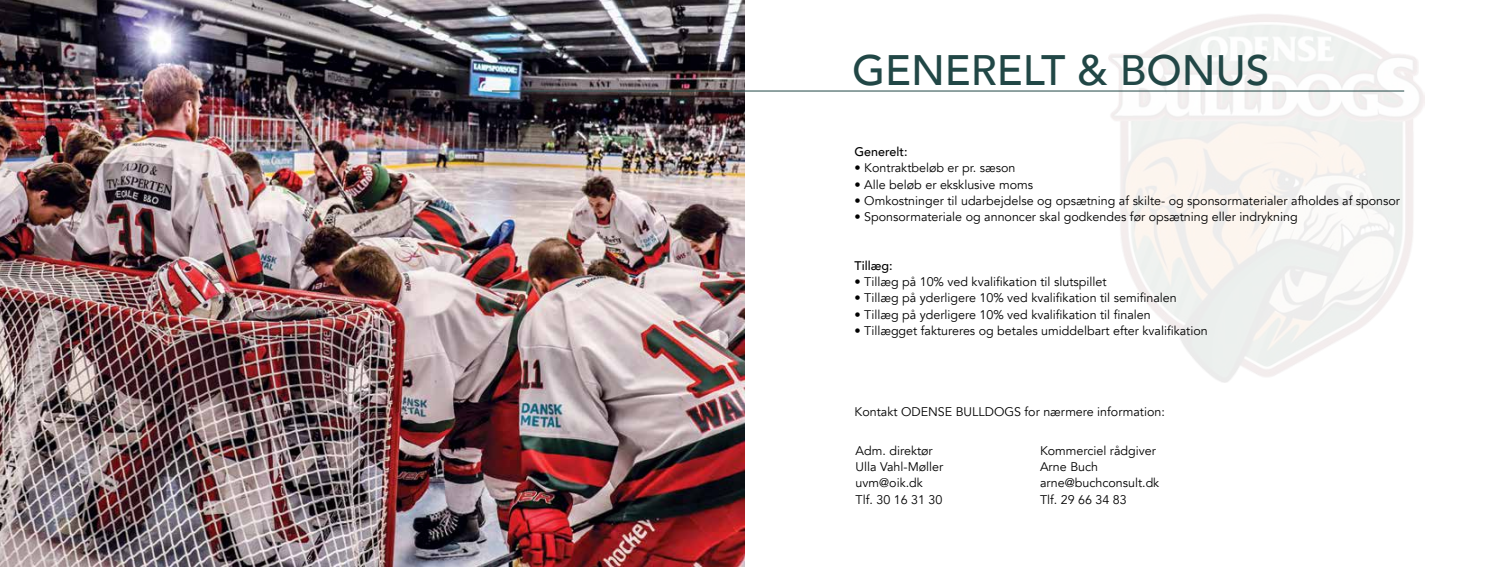
<style>
.page{position:relative;width:1489px;height:567px;background:#fff}
.page>*{position:absolute;margin:0;border:0;box-sizing:border-box;transform-origin:0 0}
.t1{font:500 42.5px "Avenir";color:#214746}
.t2{font:12.5px/16.2px "Avenir";color:#000}
.t3{font:500 12.5px "Avenir";color:#000}
</style>
<div class="page">
<img style="left:0;top:0;width:744px;height:567px">
<hr style="left:492px;top:91px;width:911px;height:1px;background:#214746">
<h1 class="t1" style="left:852px;top:33px;width:419px">GENERELT &amp; BONUS</h1>
<p class="t3" style="left:854px;top:141px;width:55px">Generelt:</p>
<p class="t2" style="left:854px;top:160px;width:162px">• Kontraktbeløb er pr. sæson</p>
<p class="t2" style="left:854px;top:176px;width:180px">• Alle beløb er eksklusive moms</p>
<p class="t2" style="left:854px;top:193px;width:547px">• Omkostninger til udarbejdelse og opsætning af skilte- og sponsormaterialer afholdes af sponsor</p>
<p class="t2" style="left:854px;top:209px;width:445px">• Sponsormateriale og annoncer skal godkendes før opsætning eller indrykning</p>
<p class="t3" style="left:854px;top:255px;width:39px">Tillæg:</p>
<p class="t2" style="left:854px;top:274px;width:253px">• Tillæg på 10% ved kvalifikation til slutspillet</p>
<p class="t2" style="left:854px;top:290px;width:324px">• Tillæg på yderligere 10% ved kvalifikation til semifinalen</p>
<p class="t2" style="left:854px;top:306px;width:298px">• Tillæg på yderligere 10% ved kvalifikation til finalen</p>
<p class="t2" style="left:854px;top:323px;width:355px">• Tillægget faktureres og betales umiddelbart efter kvalifikation</p>
<p class="t2" style="left:854px;top:404px;width:312px">Kontakt ODENSE BULLDOGS for nærmere information:</p>
<p class="t2" style="left:855px;top:443px;width:89px">Adm. direktør<br>Ulla Vahl-Møller uvm@oik.dk<br>Tlf. 30 16 31 30</p>
<p class="t2" style="left:1039px;top:443px;width:121px">Kommerciel rådgiver<br>Arne Buch arne@buchconsult.dk<br>Tlf. 29 66 34 83</p>
</div>
